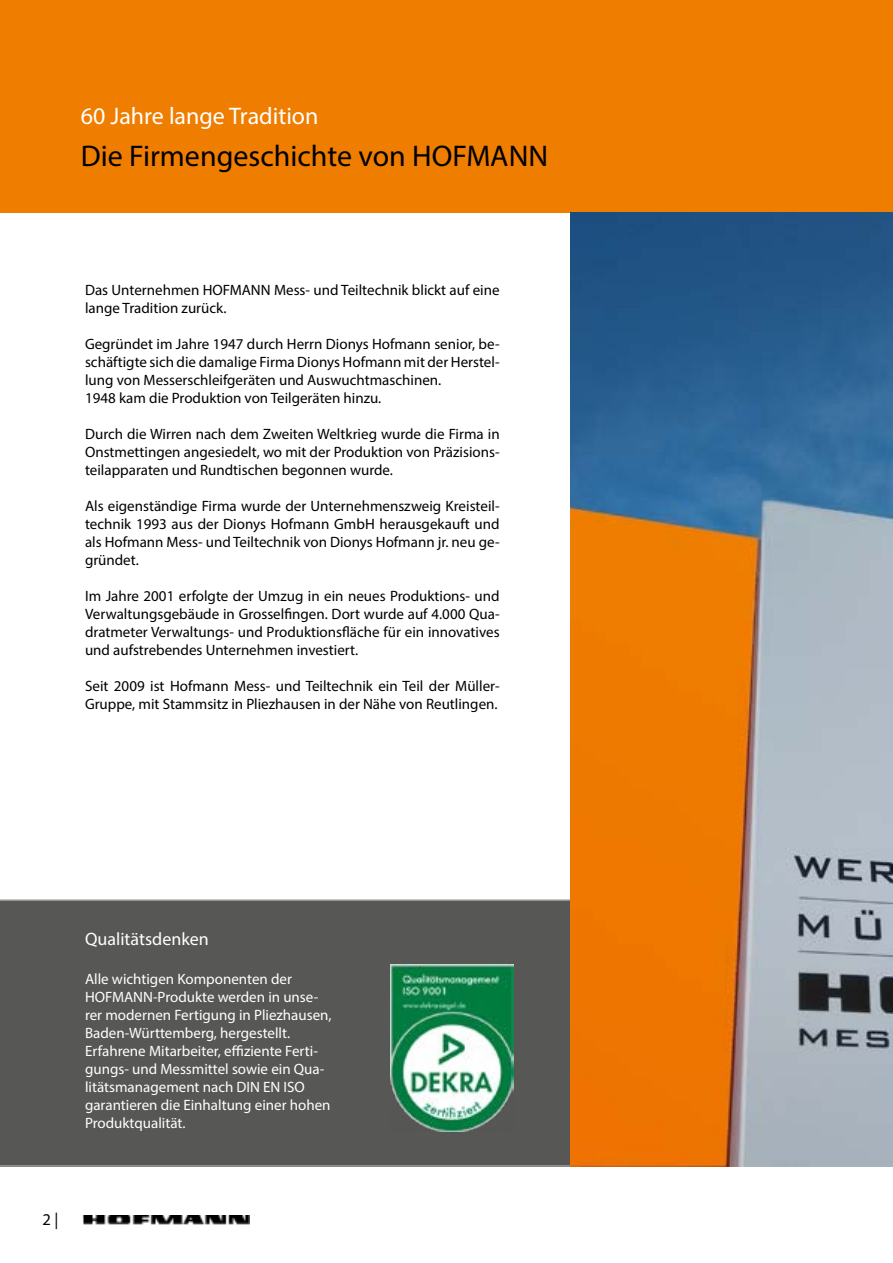
<style>
.page{position:relative;width:893px;height:1263px;background:#fff}
.page>*{position:absolute;margin:0;border:0;box-sizing:border-box;transform-origin:0 0}
.t1{font:30px "Myriad Pro";color:#000}
.t2{font:24px "Myriad Pro";color:#fff}
.t3{font:18px "Myriad Pro";color:#fff}
.t4{font:16.5px "Myriad Pro";color:#000}
.t5{font:15px/18px "Myriad Pro";color:#000}
.t6{font:15px/18px "Myriad Pro";color:#fff}
</style>
<div class="page">
<div style="left:0;top:900px;width:570px;height:267px;background:#575756"></div>
<div style="left:0;top:0;width:893px;height:213px;background:#ef7d00"></div>
<img style="left:82px;top:1215px;width:167px;height:9px">
<hr style="left:0;top:899px;width:893px;height:2px;background:#9d9d9c">
<hr style="left:0;top:1165px;width:893px;height:2px;background:#9d9d9c">
<img style="left:571px;top:213px;width:322px;height:953px">
<img style="left:390px;top:964px;width:124px;height:167px">
<h2 class="t2" style="left:81px;top:101px;width:239px">60 Jahre lange Tradition</h2>
<h1 class="t1" style="left:81px;top:138px;width:469px">Die Firmengeschichte von HOFMANN</h1>
<p class="t5" style="left:85px;top:281px;width:416px">Das Unternehmen HOFMANN Mess- und Teiltechnik blickt auf eine lange Tradition zurück.</p>
<p class="t5" style="left:85px;top:335px;width:416px">Gegründet im Jahre 1947 durch Herrn Dionys Hofmann senior, be&shy;schäftigte sich die damalige Firma Dionys Hofmann mit der Herstel&shy;lung von Messerschleifgeräten und Auswuchtmaschinen.<br>1948 kam die Produktion von Teilgeräten hinzu.</p>
<p class="t5" style="left:85px;top:425px;width:416px;text-align:justify">Durch die Wirren nach dem Zweiten Weltkrieg wurde die Firma in Onstmettingen angesiedelt, wo mit der Produktion von Präzisions&shy;teilapparaten und Rundtischen begonnen wurde.</p>
<p class="t5" style="left:85px;top:497px;width:416px;text-align:justify">Als eigenständige Firma wurde der Unternehmenszweig Kreisteil&shy;technik 1993 aus der Dionys Hofmann GmbH herausgekauft und als Hofmann Mess- und Teiltechnik von Dionys Hofmann jr. neu ge&shy;gründet.</p>
<p class="t5" style="left:85px;top:587px;width:416px;text-align:justify">Im Jahre 2001 erfolgte der Umzug in ein neues Produktions- und Verwaltungsgebäude in Grosselfingen. Dort wurde auf 4.000 Qua&shy;dratmeter Verwaltungs- und Produktionsfläche für ein innovatives und aufstrebendes Unternehmen investiert.</p>
<p class="t5" style="left:85px;top:677px;width:416px">Seit 2009 ist Hofmann Mess- und Teiltechnik ein Teil der Müller-<br>Gruppe, mit Stammsitz in Pliezhausen in der Nähe von Reutlingen.</p>
<p class="t3" style="left:85px;top:928px;width:125px">Qualitätsdenken</p>
<p class="t6" style="left:85px;top:970px;width:248px">Alle wichtigen Komponenten der HOFMANN-Produkte werden in unse&shy;rer modernen Fertigung in Pliezhausen, Baden-Württemberg, hergestellt.<br>Erfahrene Mitarbeiter, effiziente Ferti&shy;gungs- und Messmittel sowie ein Qua&shy;litätsmanagement nach DIN EN ISO garantieren die Einhaltung einer hohen Produktqualität.</p>
<p class="t4" style="left:43px;top:1209px;width:17px">2 |</p>
</div>
